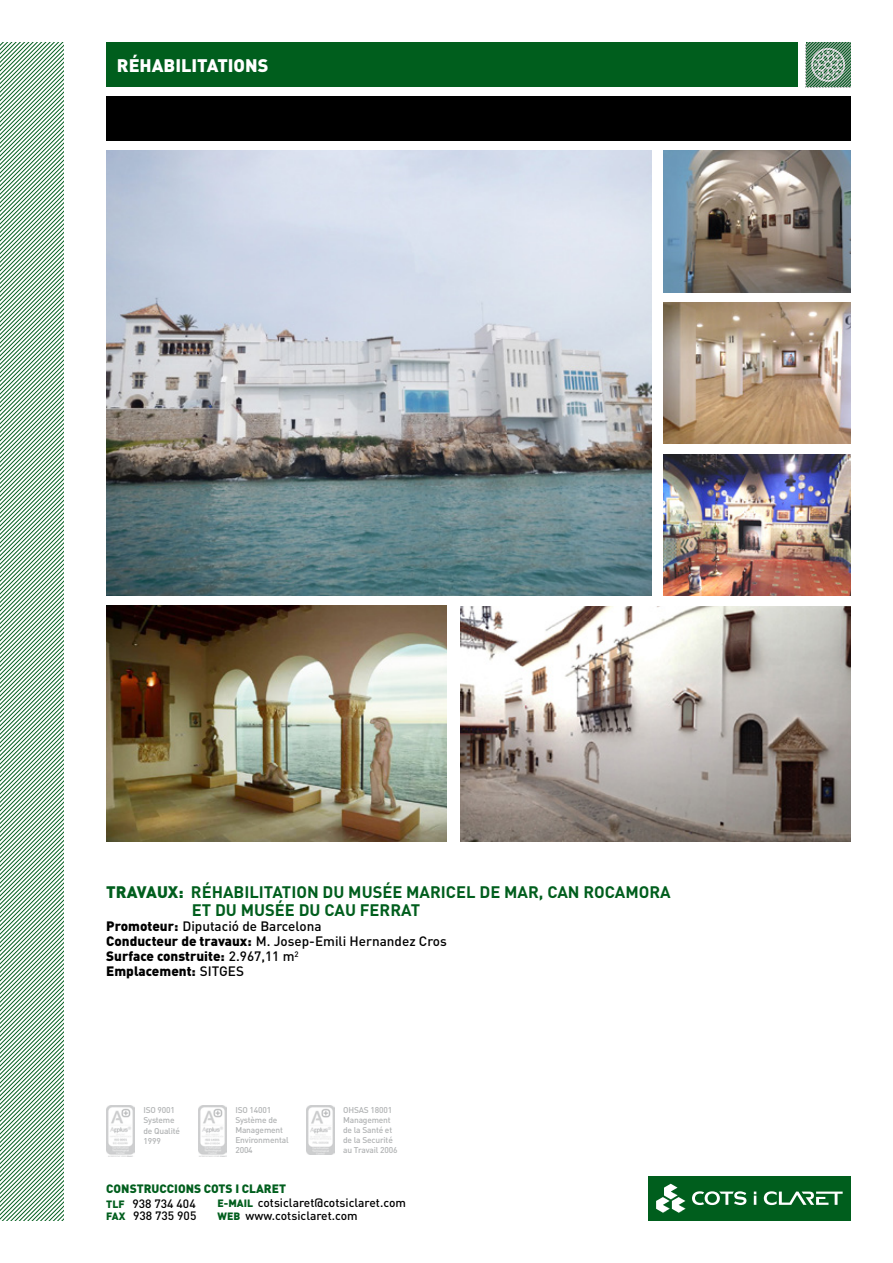
<style>
.page{position:relative;width:893px;height:1263px;background:#fff}
.page>*{position:absolute;margin:0;border:0;box-sizing:border-box;transform-origin:0 0}
.t1{font:900 18px "DIN";color:#fff}
.t2{font:700 16.5px/17.5px "DIN";color:#005e1d}
.t3{font:500 13.5px/15px "DIN";color:#000}
.t4{font:500 12px/13.5px "DIN";color:#000}
.t5{font:900 12px/15px "DIN";color:#005e1d}
.t6{font:500 8.4px/10.1px "DIN";letter-spacing:-.02em;color:#b1b3b4}
.s1{font-weight:900}
.s2{font-size:10.5px}
.s3{font-weight:500;color:#000}
.s4{font-weight:900;font-size:10.5px;color:#005e1d}
</style>
<div class="page">
<div style="left:106px;top:43px;width:691px;height:44px;background:#005e1d"></div>
<div style="left:106px;top:96px;width:744px;height:44px;background:#000"></div>
<svg style="left:0;top:43px;width:64px;height:1177px"></svg>
<svg style="left:806px;top:43px;width:44px;height:44px;background:#739980"></svg>
<div style="left:648px;top:1176px;width:202px;height:44px;background:#005e1d"></div>
<svg style="left:692px;top:1191px;width:54px;height:14px"></svg>
<svg style="left:764px;top:1191px;width:79px;height:14px"></svg>
<svg style="left:754px;top:1191px;width:2px;height:14px"></svg>
<svg style="left:656px;top:1184px;width:29px;height:29px"></svg>
<img style="left:106px;top:151px;width:546px;height:444px">
<img style="left:106px;top:606px;width:340px;height:235px">
<img style="left:460px;top:606px;width:390px;height:236px">
<img style="left:664px;top:151px;width:186px;height:141px">
<img style="left:664px;top:303px;width:186px;height:141px">
<img style="left:664px;top:454px;width:186px;height:141px">
<img style="left:106px;top:1106px;width:28px;height:51px">
<img style="left:307px;top:1106px;width:28px;height:48px">
<img style="left:199px;top:1106px;width:28px;height:51px">
<h1 class="t1" style="left:117px;top:54px;width:153px">RÉHABILITATIONS</h1>
<h2 class="t2" style="left:192px;top:883px;width:480px;text-indent:-86px"><span class="s1">TRAVAUX:</span> RÉHABILITATION DU MUSÉE MARICEL DE MAR, CAN ROCAMORA<br>ET DU MUSÉE DU CAU FERRAT</h2>
<h3 class="t3" style="left:106px;top:918px;width:342px"><span class="s1">Promoteur:</span> Diputació de Barcelona<br><span class="s1">Conducteur de travaux:</span> M. Josep-Emili Hernandez Cros <span class="s1">Surface construite:</span> 2.967,11 m<sup>2<br></sup><span class="s1">Emplacement:</span> SITGES</h3>
<p class="t6" style="left:143px;top:1105px;width:38px">ISO 9001<br>Systeme de Qualité<br>1999</p>
<p class="t6" style="left:235px;top:1104px;width:55px">ISO 14001<br>Système de<br>Management<br>Environmental<br>2004</p>
<p class="t6" style="left:343px;top:1104px;width:56px">OHSAS 18001<br>Management de la Santé et de la Securité au Travail 2006</p>
<h3 class="t5" style="left:106px;top:1181px;width:181px">CONSTRUCCIONS COTS I CLARET<br><span class="s2">TLF</span> <span class="s3">938 734 404</span></h3>
<h3 class="t4" style="left:106px;top:1209px;width:92px"><span class="s4">FAX</span> 938 735 905</h3>
<h3 class="t4" style="left:218px;top:1195px;width:190px"><span class="s4">E-MAIL</span> cotsiclaret@cotsiclaret.com<br><span class="s4">WEB</span> www.cotsiclaret.com</h3>
</div>
